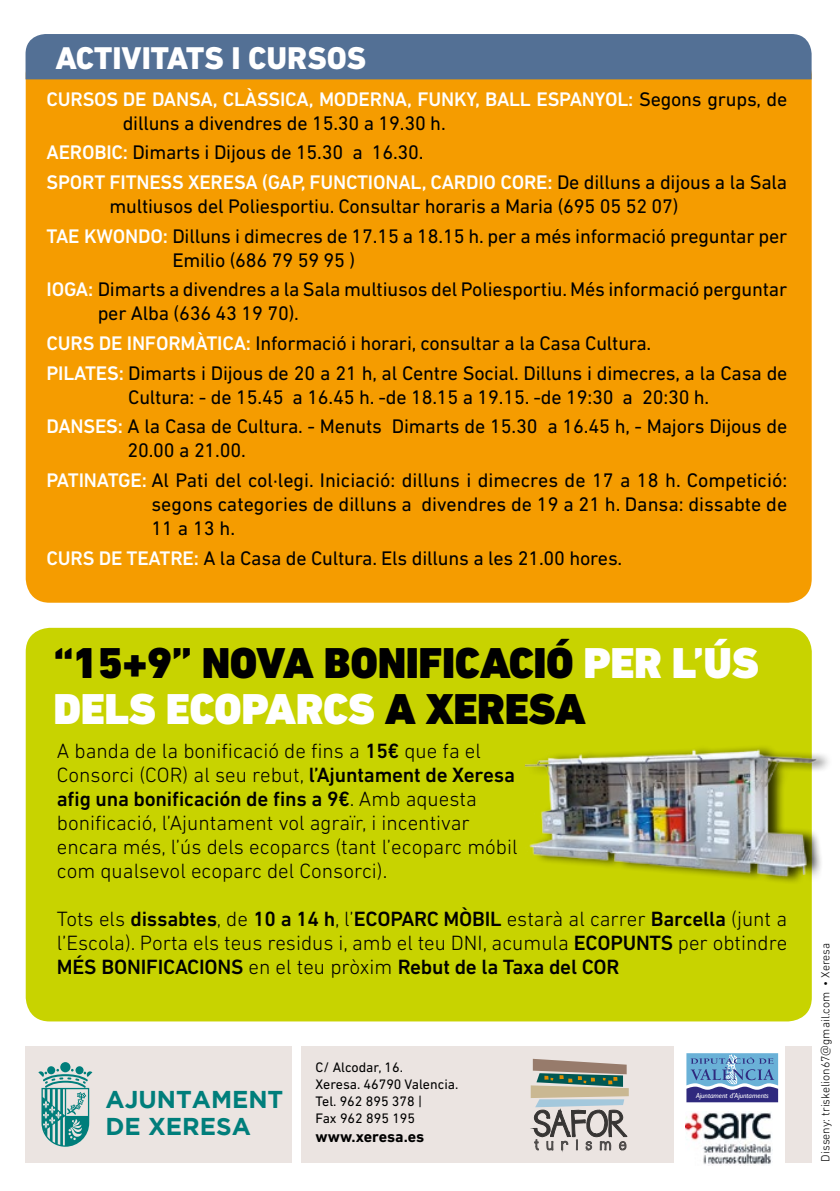
<style>
.page{position:relative;width:840px;height:1191px;background:#fff}
.page>*{position:absolute;margin:0;border:0;box-sizing:border-box;transform-origin:0 0}
.t1{font:900 44px/46px "DIN Next LT Pro";letter-spacing:-.01em;color:#000}
.t2{font:800 32px "DIN Next LT Pro";color:#fff}
.t3{font:700 24.4px "Gotham";color:#007e7b}
.t4{font:300 21px/24px "DIN Next LT Pro";color:#000}
.t5{font:20px/29.6px "DIN Next LT Pro";letter-spacing:-.01em;color:#000}
.t6{font:500 20px/24px "DIN Next LT Pro";letter-spacing:-.01em;color:#fff}
.t7{font:700 16px "DIN Next LT Pro";color:#000}
.t8{font:14px/16.8px "DIN Next LT Pro";color:#000}
.t9{font:300 12px "DIN Next LT Pro";color:#000}
.t10{font:italic 7.4px "Gill Sans";color:#fff}
.s1{font-weight:400;color:#000}
.s2{font-weight:500;color:#fff}
.s3{color:#fff}
.s4{font-weight:500}
.s5{font-family:"Open Sans"}
</style>
<div class="page">
<div style="left:26px;top:1046px;width:266px;height:116px;background:#ebe4e1"></div>
<div style="left:300px;top:1046px;width:511px;height:116px;background:#ebe4e1"></div>
<div style="left:674px;top:1046px;width:110px;height:120px;background:#fff"></div>
<img style="left:685px;top:1111px;width:86px;height:54px">
<svg style="left:686px;top:1053px;width:93px;height:50px"></svg>
<svg style="left:686px;top:1053px;width:91px;height:49px;background:#6386ba"></svg>
<div style="left:60px;top:1062px;width:10px;height:10px;background:#007e7b;border-radius:50%"></div>
<div style="left:75px;top:1066px;width:8px;height:8px;background:#007e7b;border-radius:50%"></div>
<svg style="left:47px;top:1066px;width:8px;height:8px"></svg>
<svg style="left:38px;top:1069px;width:54px;height:77px"></svg>
<svg style="left:530px;top:1058px;width:99px;height:94px"></svg>
<div style="left:26px;top:628px;width:785px;height:393px;background:#c8d300;border-radius:24px"></div>
<div style="left:526px;top:743px;width:306px;height:141px;background:#000;opacity:.75"></div>
<img style="left:525px;top:742px;width:294px;height:143px">
<div style="left:26px;top:51px;width:785px;height:552px;background:#f59c00;border-radius:24px"></div>
<div style="left:26px;top:34px;width:785px;height:45px;background:#537095"></div>
<h2 class="t2" style="left:55px;top:40px;width:312px">ACTIVITATS I CURSOS</h2>
<p class="t6" style="left:123px;top:87px;width:665px;text-indent:-76px">CURSOS DE DANSA, CLÀSSICA, MODERNA, FUNKY, BALL ESPANYOL: <span class="s1">Segons grups, de dilluns a divendres de 15.30 a 19.30 h.</span></p>
<p class="t6" style="left:46px;top:138px;width:741px;line-height:29.6px">AEROBIC: <span class="s1">Dimarts i Dijous de 15.30 a 16.30.<br></span>SPORT FITNESS XERESA (GAP, FUNCTIONAL, CARDIO CORE: <span class="s1">De dilluns a dijous a la Sala</span></p>
<p class="t5" style="left:46px;top:191px;width:742px;text-indent:63px">multiusos del Poliesportiu. Consultar horaris a Maria (695 05 52 07)<br><span class="s2">TAE KWONDO:</span> Dilluns i dimecres de 17.15 a 18.15 h. per a més informació preguntar per</p>
<p class="t5" style="left:46px;top:245px;width:742px;text-indent:126px">Emilio (686 79 59 95 )<br><span class="s2">IOGA:</span> Dimarts a divendres a la Sala multiusos del Poliesportiu. Més informació perguntar</p>
<p class="t5" style="left:46px;top:298px;width:742px;text-indent:51px">per Alba (636 43 19 70).<br><span class="s2">CURS DE INFORMÀTICA:</span> Informació i horari, consultar a la Casa Cultura.<br><span class="s2">PILATES:</span> Dimarts i Dijous de 20 a 21 h, al Centre Social. Dilluns i dimecres, a la Casa de</p>
<p class="t5" style="left:46px;top:382px;width:741px;text-align:center">Cultura: - de 15.45 a 16.45 h. -de 18.15 a 19.15. -de 19:30 a 20:30 h.<br><span class="s2">DANSES:</span> A la Casa de Cultura. - Menuts Dimarts de 15.30 a 16.45 h, - Majors Dijous de</p>
<p class="t5" style="left:46px;top:435px;width:741px;text-indent:81px">20.00 a 21.00.<br><span class="s2">PATINATGE:</span> Al Pati del col·legi. Iniciació: dilluns i dimecres de 17 a 18 h. Competició:</p>
<p class="t5" style="left:151px;top:492px;width:637px;line-height:24px">segons categories de dilluns a divendres de 19 a 21 h. Dansa: dissabte de<br>11 a 13 h.</p>
<p class="t5" style="left:46px;top:543px;width:577px"><span class="s2">CURS DE TEATRE:</span> A la Casa de Cultura. Els dilluns a les 21.00 hores.</p>
<h1 class="t1" style="left:53px;top:639px;width:706px">“15+9” NOVA BONIFICACIÓ <span class="s3">PER L’ÚS<br>DELS ECOPARCS</span> A XERESA</h1>
<p class="t4" style="left:57px;top:739px;width:462px">A banda de la bonificació de fins a <span class="s4">15€</span> que fa el Consorci (COR) al seu rebut, <span class="s4">l’Ajuntament de Xeresa afig una bonificación de fins a 9€</span>. Amb aquesta bonificació, l’Ajuntament vol agraïr, i incentivar encara més, l’ús dels ecoparcs (tant l’ecoparc móbil com qualsevol ecoparc del Consorci).</p>
<p class="t4" style="left:57px;top:907px;width:731px;text-align:justify">Tots els <span class="s4">dissabtes</span>, de <span class="s4">10 a 14 h</span>, l’<span class="s4">ECOPARC MÒBIL</span> estarà al carrer <span class="s4">Barcella</span> (junt a l’Escola). Porta els teus residus i, amb el teu DNI, acumula <span class="s4">ECOPUNTS</span> per obtindre <span class="s4">MÉS BONIFICACIONS</span> en el teu pròxim <span class="s4">Rebut de la Taxa del COR</span></p>
<p class="t8" style="left:315px;top:1059px;width:144px">C/ Alcodar, 16.<br>Xeresa. 46790 Valencia.<br>Tel. 962 895 378 |<br>Fax 962 895 195</p>
<p class="t7" style="left:315px;top:1127px;width:110px">www.xeresa.es</p>
<p class="t3" style="left:105px;top:1082px;width:179px">AJUNTAMENT</p>
<p class="t10" style="left:695px;top:1091px;width:74px">Ajuntament d’Ajuntaments</p>
<p class="t3" style="left:105px;top:1110px;width:147px">DE XERESA</p>
<p class="t9" style="left:818px;top:1161px;width:220px;rotate:-90deg">Disseny: triskelion67<span class="s5">@</span>gmail.com • Xeresa</p>
</div>
